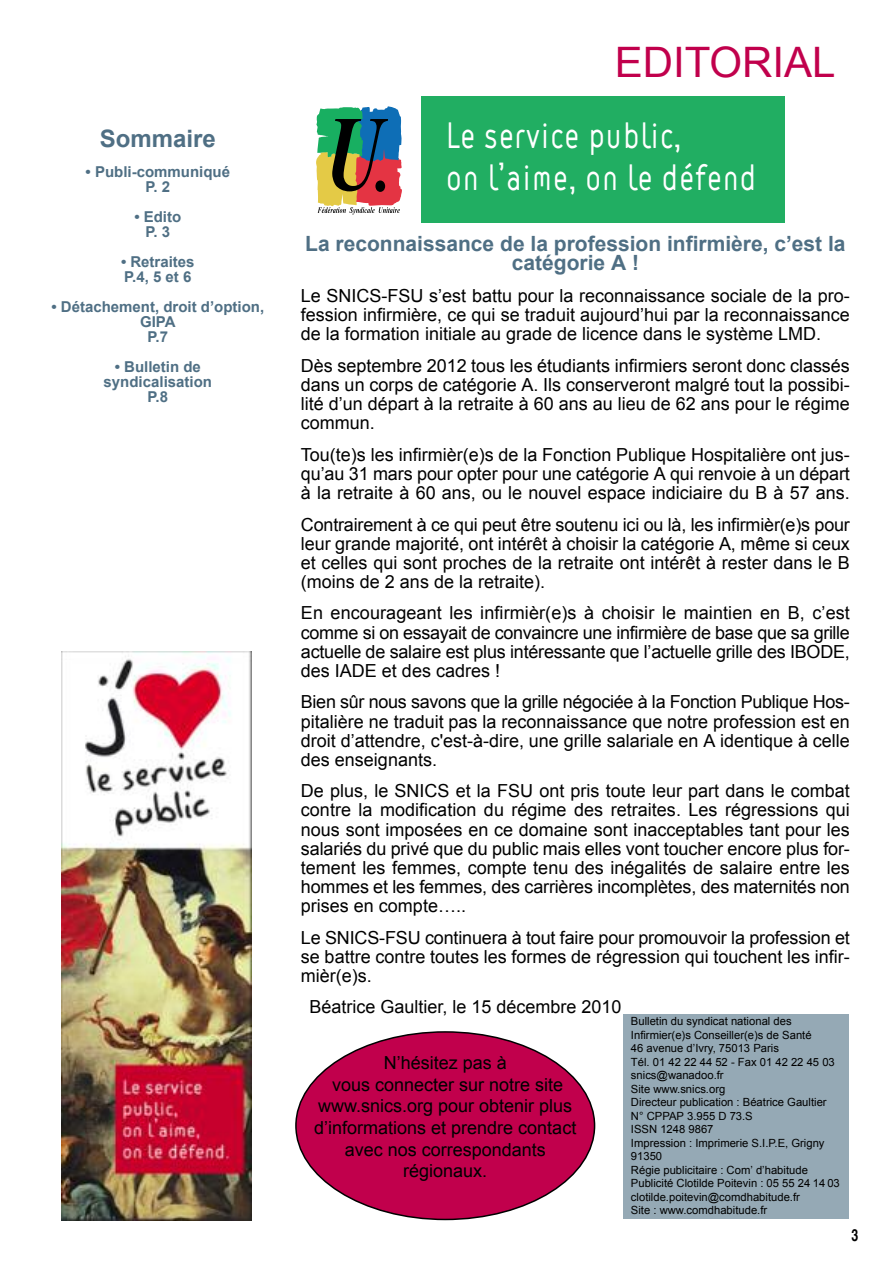
<style>
.page{position:relative;width:893px;height:1263px;background:#fff}
.page>*{position:absolute;margin:0;border:0;box-sizing:border-box;transform-origin:0 0}
.t1{font:42px "Arial";color:#c1004c}
.t2{font:35.4px/42.5px "VSV Melon Regular+XIIPSH";color:#fff;scale:.85 1}
.t3{font:700 24px "Arial";color:#4f6f84}
.t4{font:700 21px/19px "Arial";color:#4f6f84;text-align:center}
.t5{font:18px/19px "Arial";color:#000;text-align:justify}
.t6{font:700 16.5px "Helvetica";color:#000;scale:.75 1}
.t7{font:700 15px/15px "Arial";color:#4f6f84;text-align:center}
.t8{font:11.25px/13.5px "Arial";color:#000}
</style>
<div class="page">
<div style="left:623px;top:1015px;width:225px;height:204px;background:#95a9b5"></div>
<img style="left:62px;top:651px;width:189px;height:569px">
<svg style="left:295px;top:1031px;width:300px;height:189px"></svg>
<div style="left:422px;top:97px;width:362px;height:126px;background:#21ae62"></div>
<svg style="left:316px;top:106px;width:86px;height:109px;background:#7b806f"></svg>
<h3 class="t3" style="left:100px;top:125px;width:118px">Sommaire</h3>
<p class="t7" style="left:86px;top:164px;width:146px">• Publi-communiqué<br>P. 2</p>
<p class="t7" style="left:134px;top:209px;width:48px">• Edito<br>P. 3</p>
<p class="t7" style="left:121px;top:254px;width:75px;text-align:left">• Retraites<br>P.4, 5 et 6</p>
<p class="t7" style="left:51px;top:299px;width:214px">• Détachement, droit d’option,<br>GIPA<br>P.7</p>
<p class="t7" style="left:104px;top:359px;width:110px">• Bulletin de syndicalisation<br>P.8</p>
<h1 class="t1" style="left:615px;top:39px;width:222px">EDITORIAL</h1>
<h2 class="t2" style="left:446px;top:117px;width:368px">Le service public,<br>on l aime, on le défend</h2>
<h2 class="t2" style="left:498px;top:136px;width:11px">,</h2>
<p class="t4" style="left:305px;top:234px;width:542px">la reconnaissance de la profession infirmière, c’est la catégorie A !</p>
<p class="t5" style="left:301px;top:286px;width:550px">Le SNICS-FSU s’est battu pour la reconnaissance sociale de la pro&shy;fession infirmière, ce qui se traduit aujourd’hui par la reconnaissance de la formation initiale au grade de licence dans le système LMD.</p>
<p class="t5" style="left:301px;top:356px;width:550px">Dès septembre 2012 tous les étudiants infirmiers seront donc classés dans un corps de catégorie A. Ils conserveront malgré tout la possibi&shy;lité d’un départ à la retraite à 60 ans au lieu de 62 ans pour le régime commun.</p>
<p class="t5" style="left:301px;top:445px;width:550px">Tou(te)s les infirmièr(e)s de la Fonction Publique Hospitalière ont jus&shy;qu’au 31 mars pour opter pour une catégorie A qui renvoie à un départ à la retraite à 60 ans, ou le nouvel espace indiciaire du B à 57 ans.</p>
<p class="t5" style="left:301px;top:515px;width:550px">Contrairement à ce qui peut être soutenu ici ou là, les infirmièr(e)s pour leur grande majorité, ont intérêt à choisir la catégorie A, même si ceux et celles qui sont proches de la retraite ont intérêt à rester dans le B (moins de 2 ans de la retraite).</p>
<p class="t5" style="left:301px;top:604px;width:550px">En encourageant les infirmièr(e)s à choisir le maintien en B, c’est comme si on essayait de convaincre une infirmière de base que sa grille actuelle de salaire est plus intéressante que l’actuelle grille des IBODE, des IADE et des cadres !</p>
<p class="t5" style="left:301px;top:693px;width:550px">Bien sûr nous savons que la grille négociée à la Fonction Publique Hos&shy;pitalière ne traduit pas la reconnaissance que notre profession est en droit d’attendre, c'est-à-dire, une grille salariale en A identique à celle des enseignants.</p>
<p class="t5" style="left:301px;top:782px;width:550px">De plus, le SNICS et la FSU ont pris toute leur part dans le combat contre la modification du régime des retraites. Les régressions qui nous sont imposées en ce domaine sont inacceptables tant pour les salariés du privé que du public mais elles vont toucher encore plus for&shy;tement les femmes, compte tenu des inégalités de salaire entre les hommes et les femmes, des carrières incomplètes, des maternités non prises en compte…..</p>
<p class="t5" style="left:301px;top:928px;width:550px">Le SNICS-FSU continuera à tout faire pour promouvoir la profession et se battre contre toutes les formes de régression qui touchent les infir&shy;mièr(e)s.</p>
<p class="t5" style="left:309px;top:998px;width:314px">Béatrice Gaultier, le 15 décembre 2010</p>
<p class="t8" style="left:631px;top:1014px;width:210px">Bulletin du syndicat national des<br>Infirmier(e)s Conseiller(e)s de Santé<br>46 avenue d’Ivry, 75013 Paris<br>Tél. 01 42 22 44 52 - Fax 01 42 22 45 03 snics@wanadoo.fr<br>Site www.snics.org<br>Directeur publication : Béatrice Gaultier<br>N° CPPAP 3.955 D 73.S<br>ISSN 1248 9867<br>Impression : Imprimerie S.I.P.E, Grigny<br>91350<br>Régie publicitaire : Com’ d’habitude<br>Publicité Clotilde Poitevin : 05 55 24 14 03 clotilde.poitevin@comdhabitude.fr<br>Site : www.comdhabitude.fr</p>
<p class="t5" style="left:314px;top:1052px;width:264px;line-height:21.6px;text-align:center">N’hésitez pas à<br>vous connecter sur notre site www.snics.org pour obtenir plus d’informations et prendre contact avec nos correspondants régionaux.</p>
<p class="t6" style="left:851px;top:1228px;width:11px">3</p>
</div>
